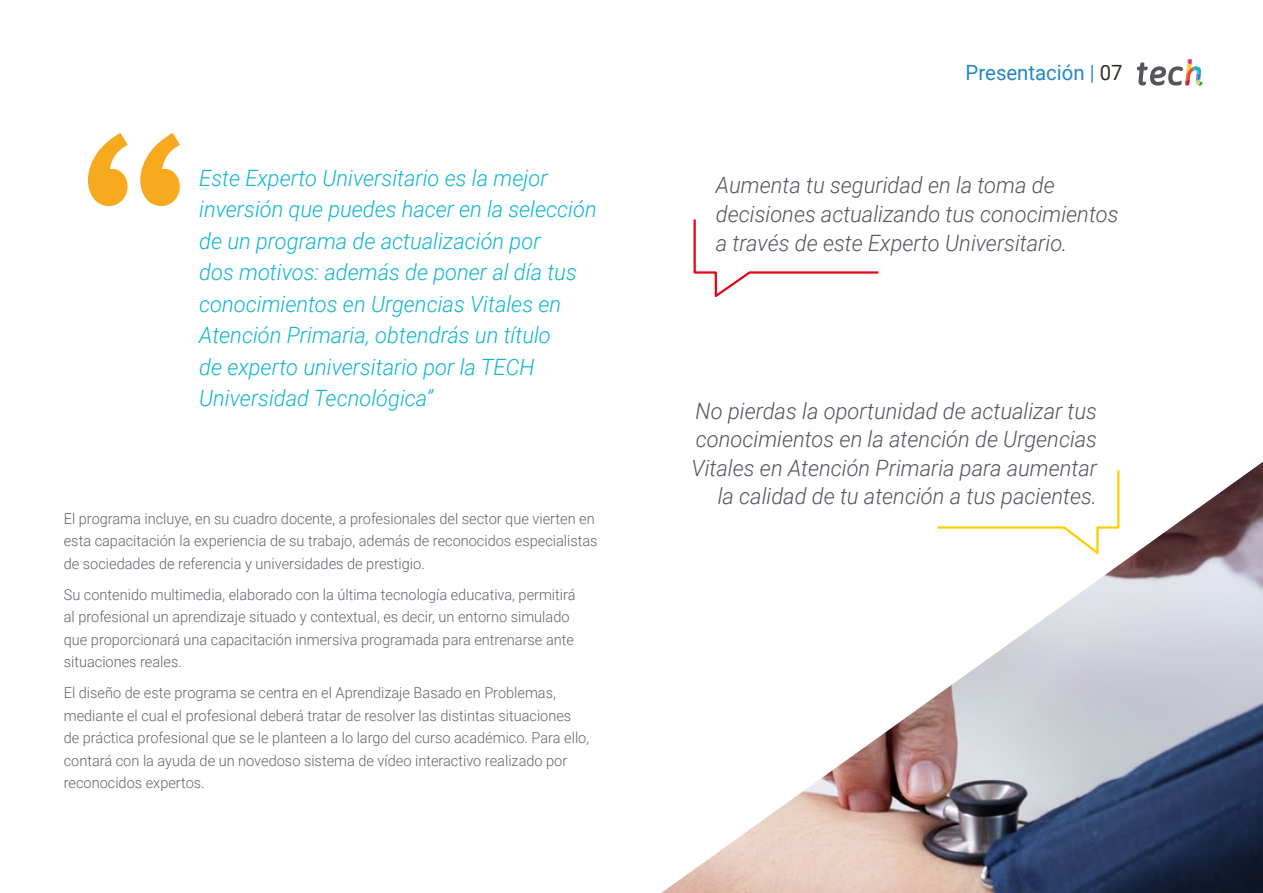
<style>
.page{position:relative;width:1263px;height:893px;background:#fff}
.page>*{position:absolute;margin:0;border:0;box-sizing:border-box;transform-origin:0 0}
.t1{font:italic 300 22.5px/31.5px "Roboto";color:#0fb6cf}
.t2{font:italic 300 22.5px/28.5px "Roboto";color:#52555b;text-align:right}
.t3{font:21px "Roboto";color:#2488c9}
.t4{font:300 15px/22.5px "Roboto";color:#61646a}
.s1{color:#312e20}
</style>
<div class="page">
<svg style="left:88px;top:133px;width:92px;height:73px"></svg>
<img style="left:661px;top:462px;width:602px;height:431px">
<svg style="left:693px;top:219px;width:186px;height:78px"></svg>
<svg style="left:1137px;top:59px;width:65px;height:27px"></svg>
<p class="t1" style="left:199px;top:161px;width:399px">Este Experto Universitario es la mejor inversión que puedes hacer en la selección de un programa de actualización por<br>dos motivos: además de poner al día tus conocimientos en Urgencias Vitales en Atención Primaria, obtendrás un título<br>de experto universitario por la TECH Universidad Tecnológica”</p>
<p class="t4" style="left:64px;top:506px;width:535px">El programa incluye, en su cuadro docente, a profesionales del sector que vierten en esta capacitación la experiencia de su trabajo, además de reconocidos especialistas de sociedades de referencia y universidades de prestigio.</p>
<p class="t4" style="left:64px;top:582px;width:513px">Su contenido multimedia, elaborado con la última tecnología educativa, permitirá al profesional un aprendizaje situado y contextual, es decir, un entorno simulado que proporcionará una capacitación inmersiva programada para entrenarse ante situaciones reales.</p>
<p class="t4" style="left:64px;top:681px;width:527px">El diseño de este programa se centra en el Aprendizaje Basado en Problemas, mediante el cual el profesional deberá tratar de resolver las distintas situaciones de práctica profesional que se le planteen a lo largo del curso académico. Para ello, contará con la ayuda de un novedoso sistema de vídeo interactivo realizado por reconocidos expertos.</p>
<h2 class="t3" style="left:966px;top:57px;width:159px">Presentación | <span class="s1">07</span></h2>
<h1 class="t2" style="left:716px;top:170px;width:404px;text-align:left">Aumenta tu seguridad en la toma de decisiones actualizando tus conocimientos a través de este Experto Universitario.</h1>
<h1 class="t2" style="left:692px;top:395px;width:407px">No pierdas la oportunidad de actualizar tus conocimientos en la atención de Urgencias Vitales en Atención Primaria para aumentar la calidad de tu atención a tus pacientes.</h1>
</div>
